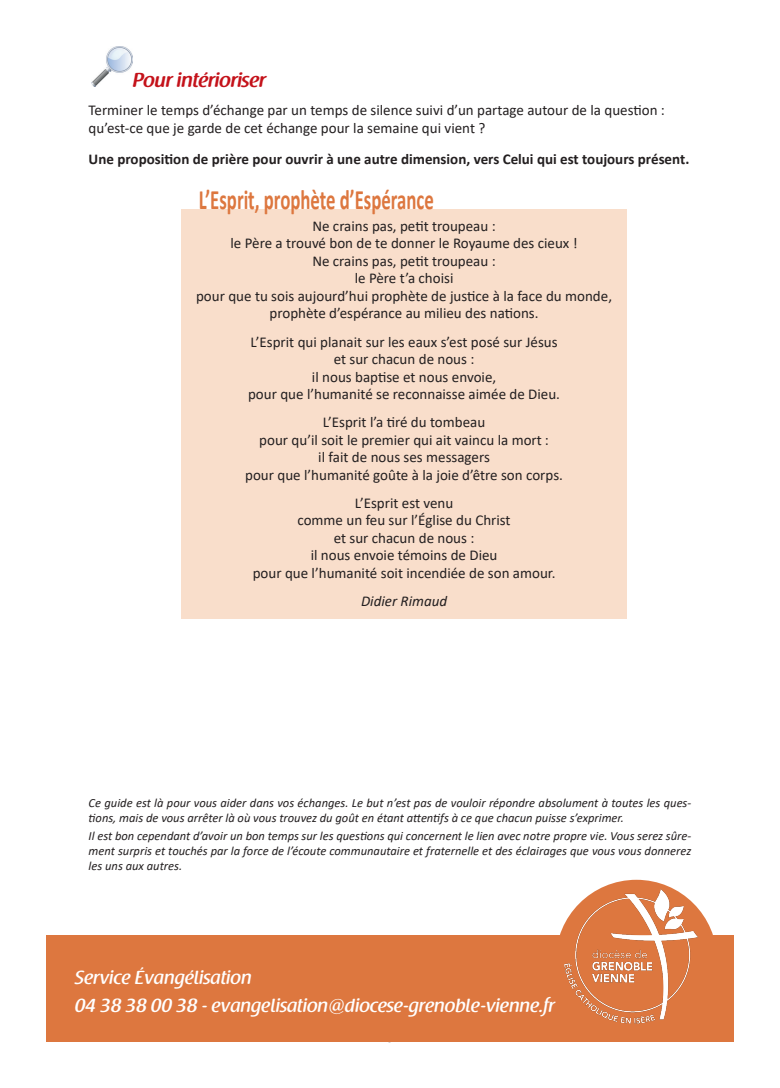
<style>
.page{position:relative;width:780px;height:1088px;background:#fff}
.page>*{position:absolute;margin:0;border:0;box-sizing:border-box;transform-origin:0 0}
.t1{font:700 28.12px "Calibri";color:#dd773f;scale:.67 1}
.t2{font:600 20px "Raspoutine";color:#c4121a}
.t3{font:500 18.75px/27.5px "Raspoutine";color:#fff}
.t4{font:15px/17.5px "Calibri";color:#231f20;text-align:center}
.t5{font:700 15px "Calibri";color:#231f20}
.t6{font:italic 15px "Calibri";color:#231f20}
.t7{font:italic 12.5px/15px "Calibri";color:#231f20}
</style>
<div class="page">
<img style="left:91px;top:46px;width:42px;height:41px">
<div style="left:181px;top:209px;width:445px;height:409px;background:#f9decb"></div>
<div style="left:555px;top:880px;width:162px;height:161px;background:#dd773f;border-radius:50%"></div>
<div style="left:46px;top:935px;width:687px;height:107px;background:#dd773f"></div>
<img style="left:559px;top:889px;width:139px;height:135px">
<h2 class="t2" style="left:133px;top:69px;width:134px">Pour intérioriser</h2>
<p class="t4" style="left:89px;top:101px;width:578px;text-align:left">Terminer le temps d’échange par un temps de silence suivi d’un partage autour de la question : qu’est-ce que je garde de cet échange pour la semaine qui vient ?</p>
<p class="t5" style="left:89px;top:149px;width:602px">Une proposition de prière pour ouvrir à une autre dimension, vers Celui qui est toujours présent.</p>
<h1 class="t1" style="left:199px;top:180px;width:352px">L’Esprit, prophète d’Espérance</h1>
<p class="t4" style="left:196px;top:217px;width:417px">Ne crains pas, petit troupeau :<br>le Père a trouvé bon de te donner le Royaume des cieux !<br>Ne crains pas, petit troupeau :<br>le Père t’a choisi<br>pour que tu sois aujourd’hui prophète de justice à la face du monde, prophète d’espérance au milieu des nations.</p>
<p class="t4" style="left:248px;top:332px;width:313px">L’Esprit qui planait sur les eaux s’est posé sur Jésus et sur chacun de nous :<br>il nous baptise et nous envoie,<br>pour que l’humanité se reconnaisse aimée de Dieu.</p>
<p class="t4" style="left:245px;top:413px;width:319px">L’Esprit l’a tiré du tombeau<br>pour qu’il soit le premier qui ait vaincu la mort :<br>il fait de nous ses messagers<br>pour que l’humanité goûte à la joie d’être son corps.</p>
<p class="t4" style="left:253px;top:494px;width:304px">L’Esprit est venu<br>comme un feu sur l’Église du Christ<br>et sur chacun de nous :<br>il nous envoie témoins de Dieu<br>pour que l’humanité soit incendiée de son amour.</p>
<p class="t6" style="left:361px;top:591px;width:88px">Didier Rimaud</p>
<p class="t7" style="left:89px;top:794px;width:604px">Ce guide est là pour vous aider dans vos échanges. Le but n’est pas de vouloir répondre absolument à toutes les ques&shy;tions, mais de vous arrêter là où vous trouvez du goût en étant attentifs à ce que chacun puisse s’exprimer.</p>
<p class="t7" style="left:89px;top:828px;width:604px;text-align:justify">Il est bon cependant d’avoir un bon temps sur les questions qui concernent le lien avec notre propre vie. Vous serez sûre&shy;ment surpris et touchés par la force de l’écoute communautaire et fraternelle et des éclairages que vous vous donnerez les uns aux autres.</p>
<p class="t3" style="left:74px;top:964px;width:482px">Service Évangélisation<br>04 38 38 00 38 - evangelisation@diocese-grenoble-vienne.fr</p>
</div>
